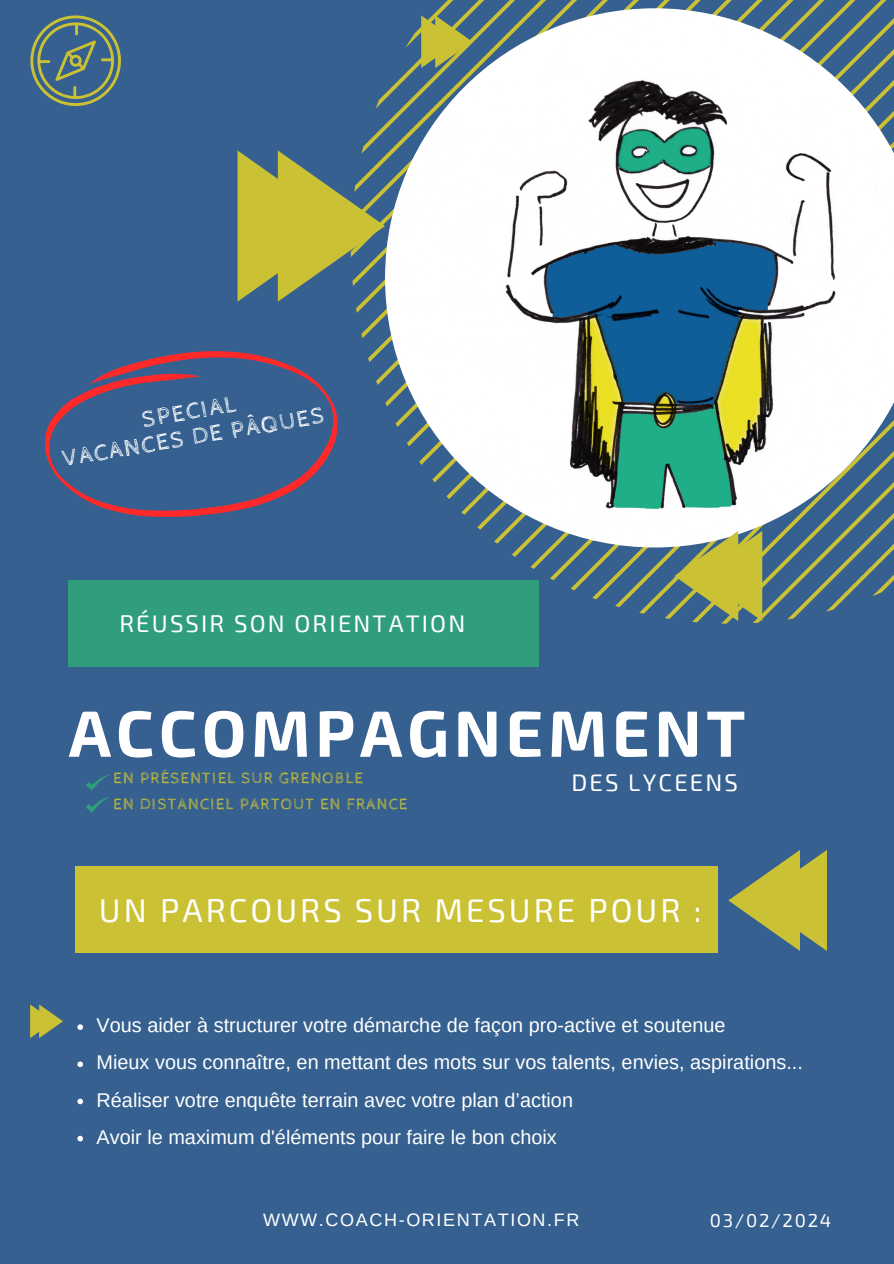
<style>
.page{position:relative;width:894px;height:1264px;background:#fff}
.page>*{position:absolute;margin:0;border:0;box-sizing:border-box;transform-origin:0 0}
.t1{font:700 65.4px "Exo 2";letter-spacing:.07em;color:#fff}
.t2{font:32.7px "Exo 2";letter-spacing:.09em;color:#fff}
.t3{font:24px "Exo 2";letter-spacing:.09em;color:#fff}
.t4{font:23.25px/25.8px "Cabin Sketch";color:#fff;text-align:center}
.t5{font:19.8px "Arimo";color:#fff}
.t6{font:18.6px "Exo 2";letter-spacing:.09em;color:#fff}
.t7{font:18px "Arimo";letter-spacing:.09em;color:#fff}
.t8{font:15.75px "Cabin Sketch";letter-spacing:.09em;color:#cbc135}
</style>
<div class="page">
<div style="left:0;top:0;width:893px;height:1263px;background:#35608f"></div>
<div style="left:68px;top:580px;width:470px;height:86px;background:#309e7d"></div>
<svg style="left:753px;top:547px;width:37px;height:76px"></svg>
<svg style="left:787px;top:547px;width:106px;height:72px"></svg>
<img style="left:385px;top:8px;width:508px;height:539px">
<svg style="left:674px;top:531px;width:88px;height:90px"></svg>
<svg style="left:237px;top:0;width:402px;height:301px"></svg>
<div style="left:75px;top:866px;width:643px;height:86px;background:#cbc135"></div>
<svg style="left:30px;top:1004px;width:33px;height:34px"></svg>
<svg style="left:728px;top:850px;width:98px;height:101px"></svg>
<svg style="left:30px;top:15px;width:90px;height:90px"></svg>
<svg style="left:45px;top:351px;width:293px;height:166px"></svg>
<svg style="left:77px;top:1024px;width:6px;height:5px"></svg>
<svg style="left:77px;top:1061px;width:6px;height:6px"></svg>
<svg style="left:77px;top:1098px;width:6px;height:6px"></svg>
<svg style="left:77px;top:1135px;width:6px;height:6px"></svg>
<svg style="left:86px;top:774px;width:24px;height:39px"></svg>
<h3 class="t4" style="left:56px;top:422px;width:266px;rotate:-10deg">SPECIAL<br>VACANCES DE PÂQUES</h3>
<p class="t3" style="left:119px;top:608px;width:347px">RÉUSSIR SON ORIENTATION</p>
<p class="t1" style="left:69px;top:690px;width:678px">ACCOMPAGNEMENT</p>
<p class="t8" style="left:114px;top:769px;width:251px">EN PRÉSENTIEL SUR GRENOBLE</p>
<p class="t8" style="left:114px;top:795px;width:295px">EN DISTANCIEL PARTOUT EN FRANCE</p>
<p class="t3" style="left:571px;top:767px;width:168px">DES LYCEENS</p>
<p class="t2" style="left:99px;top:889px;width:604px">UN PARCOURS SUR MESURE POUR :</p>
<p class="t5" style="left:96px;top:1014px;width:630px">Vous aider à structurer votre démarche de façon pro-active et soutenue</p>
<h3 class="t5" style="left:96px;top:1051px;width:707px">Mieux vous connaître, en mettant des mots sur vos talents, envies, aspirations...</h3>
<p class="t5" style="left:96px;top:1088px;width:478px">Réaliser votre enquête terrain avec votre plan d’action</p>
<h3 class="t5" style="left:96px;top:1125px;width:461px">Avoir le maximum d'éléments pour faire le bon choix</h3>
<h1 class="t7" style="left:263px;top:1209px;width:318px">WWW.COACH-ORIENTATION.FR</h1>
<p class="t6" style="left:709px;top:1208px;width:123px">03/02/2024</p>
</div>
